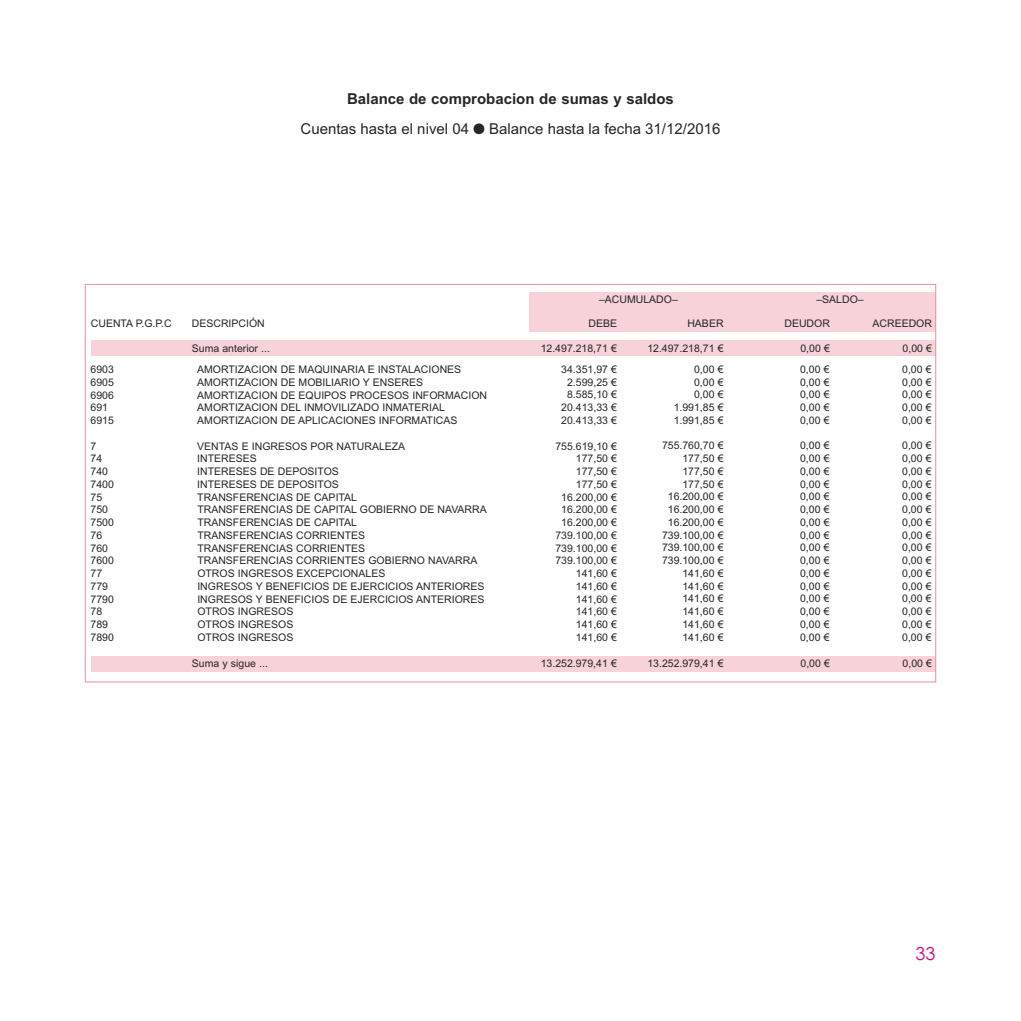
<style>
.page{position:relative;width:1021px;height:1021px;background:#fff}
.page>*{position:absolute;margin:0;border:0;box-sizing:border-box;transform-origin:0 0}
.t1{font:18px "Century Gothic";color:#ca0b89}
.t2{font:15px/30px "Arial";color:#272526;text-align:center}
.t3{font:10.5px/12.8px "Arial";color:#272526}
.s1{font-weight:700}
</style>
<div class="page">
<div style="left:529px;top:292px;width:406px;height:15px;background:#f7d2d8"></div>
<div style="left:529px;top:307px;width:406px;height:12px;background:#f7d2d8"></div>
<div style="left:529px;top:319px;width:406px;height:12px;background:#f7d2d8"></div>
<div style="left:91px;top:341px;width:844px;height:15px;background:#f7d2d8"></div>
<div style="left:91px;top:656px;width:844px;height:15px;background:#f7d2d8"></div>
<p class="t2" style="left:300px;top:83px;width:421px"><span class="s1">Balance de comprobacion de sumas y saldos<br></span>Cuentas hasta el nivel 04 ● Balance hasta la fecha 31/12/2016</p>
<p class="t3" style="left:599px;top:293px;width:80px">–ACUMULADO–</p>
<p class="t3" style="left:816px;top:293px;width:49px">–SALDO–</p>
<p class="t3" style="left:91px;top:317px;width:82px">CUENTA P.G.P.C</p>
<p class="t3" style="left:192px;top:317px;width:74px">DESCRIPCIÓN</p>
<p class="t3" style="left:588px;top:317px;width:30px">DEBE</p>
<p class="t3" style="left:687px;top:317px;width:38px">HABER</p>
<p class="t3" style="left:784px;top:317px;width:47px">DEUDOR</p>
<p class="t3" style="left:872px;top:317px;width:61px">ACREEDOR</p>
<p class="t3" style="left:192px;top:341px;width:80px">Suma anterior ...</p>
<p class="t3" style="left:540px;top:341px;width:78px">12.497.218,71 €</p>
<p class="t3" style="left:647px;top:341px;width:78px">12.497.218,71 €</p>
<p class="t3" style="left:800px;top:341px;width:31px">0,00 €</p>
<p class="t3" style="left:902px;top:341px;width:31px">0,00 €</p>
<p class="t3" style="left:91px;top:363px;width:25px">6903<br>6905<br>6906<br>691<br>6915</p>
<p class="t3" style="left:91px;top:439px;width:25px">7<br>74<br>740<br>7400<br>75<br>750<br>7500<br>76<br>760<br>7600<br>77<br>779<br>7790<br>78<br>789<br>7890</p>
<p class="t3" style="left:197px;top:363px;width:291px">AMORTIZACION DE MAQUINARIA E INSTALACIONES AMORTIZACION DE MOBILIARIO Y ENSERES AMORTIZACION DE EQUIPOS PROCESOS INFORMACION AMORTIZACION DEL INMOVILIZADO INMATERIAL AMORTIZACION DE APLICACIONES INFORMATICAS</p>
<p class="t3" style="left:197px;top:439px;width:291px">VENTAS E INGRESOS POR NATURALEZA<br>INTERESES<br>INTERESES DE DEPOSITOS<br>INTERESES DE DEPOSITOS<br>TRANSFERENCIAS DE CAPITAL<br>TRANSFERENCIAS DE CAPITAL GOBIERNO DE NAVARRA<br>TRANSFERENCIAS DE CAPITAL<br>TRANSFERENCIAS CORRIENTES<br>TRANSFERENCIAS CORRIENTES<br>TRANSFERENCIAS CORRIENTES GOBIERNO NAVARRA<br>OTROS INGRESOS EXCEPCIONALES<br>INGRESOS Y BENEFICIOS DE EJERCICIOS ANTERIORES<br>INGRESOS Y BENEFICIOS DE EJERCICIOS ANTERIORES<br>OTROS INGRESOS<br>OTROS INGRESOS<br>OTROS INGRESOS</p>
<p class="t3" style="left:561px;top:363px;width:57px;text-align:center">34.351,97 €<br>2.599,25 €<br>8.585,10 €<br>20.413,33 €<br>20.413,33 €</p>
<p class="t3" style="left:555px;top:439px;width:63px;text-align:right">755.619,10 €<br>177,50 €<br>177,50 €<br>177,50 €<br>16.200,00 €<br>16.200,00 €<br>16.200,00 €<br>739.100,00 €<br>739.100,00 €<br>739.100,00 €<br>141,60 €<br>141,60 €<br>141,60 €<br>141,60 €<br>141,60 €<br>141,60 €</p>
<p class="t3" style="left:673px;top:363px;width:51px;text-align:right">0,00 €<br>0,00 €<br>0,00 €<br>1.991,85 €<br>1.991,85 €</p>
<p class="t3" style="left:662px;top:439px;width:63px;text-align:right">755.760,70 €<br>177,50 €<br>177,50 €<br>177,50 €<br>16.200,00 €<br>16.200,00 €<br>16.200,00 €<br>739.100,00 €<br>739.100,00 €<br>739.100,00 €<br>141,60 €<br>141,60 €<br>141,60 €<br>141,60 €<br>141,60 €<br>141,60 €</p>
<p class="t3" style="left:800px;top:363px;width:31px;text-align:justify">0,00 € 0,00 € 0,00 € 0,00 € 0,00 €</p>
<p class="t3" style="left:800px;top:439px;width:31px;text-align:justify">0,00 € 0,00 € 0,00 € 0,00 € 0,00 € 0,00 € 0,00 € 0,00 € 0,00 € 0,00 € 0,00 € 0,00 € 0,00 € 0,00 € 0,00 € 0,00 €</p>
<p class="t3" style="left:902px;top:363px;width:31px;text-align:justify">0,00 € 0,00 € 0,00 € 0,00 € 0,00 €</p>
<p class="t3" style="left:902px;top:439px;width:31px;text-align:justify">0,00 € 0,00 € 0,00 € 0,00 € 0,00 € 0,00 € 0,00 € 0,00 € 0,00 € 0,00 € 0,00 € 0,00 € 0,00 € 0,00 € 0,00 € 0,00 €</p>
<p class="t3" style="left:192px;top:656px;width:78px">Suma y sigue ...</p>
<p class="t3" style="left:540px;top:656px;width:78px">13.252.979,41 €</p>
<p class="t3" style="left:647px;top:656px;width:78px">13.252.979,41 €</p>
<p class="t3" style="left:800px;top:656px;width:31px">0,00 €</p>
<p class="t3" style="left:902px;top:656px;width:31px">0,00 €</p>
<p class="t1" style="left:915px;top:943px;width:21px">33</p>
</div>
